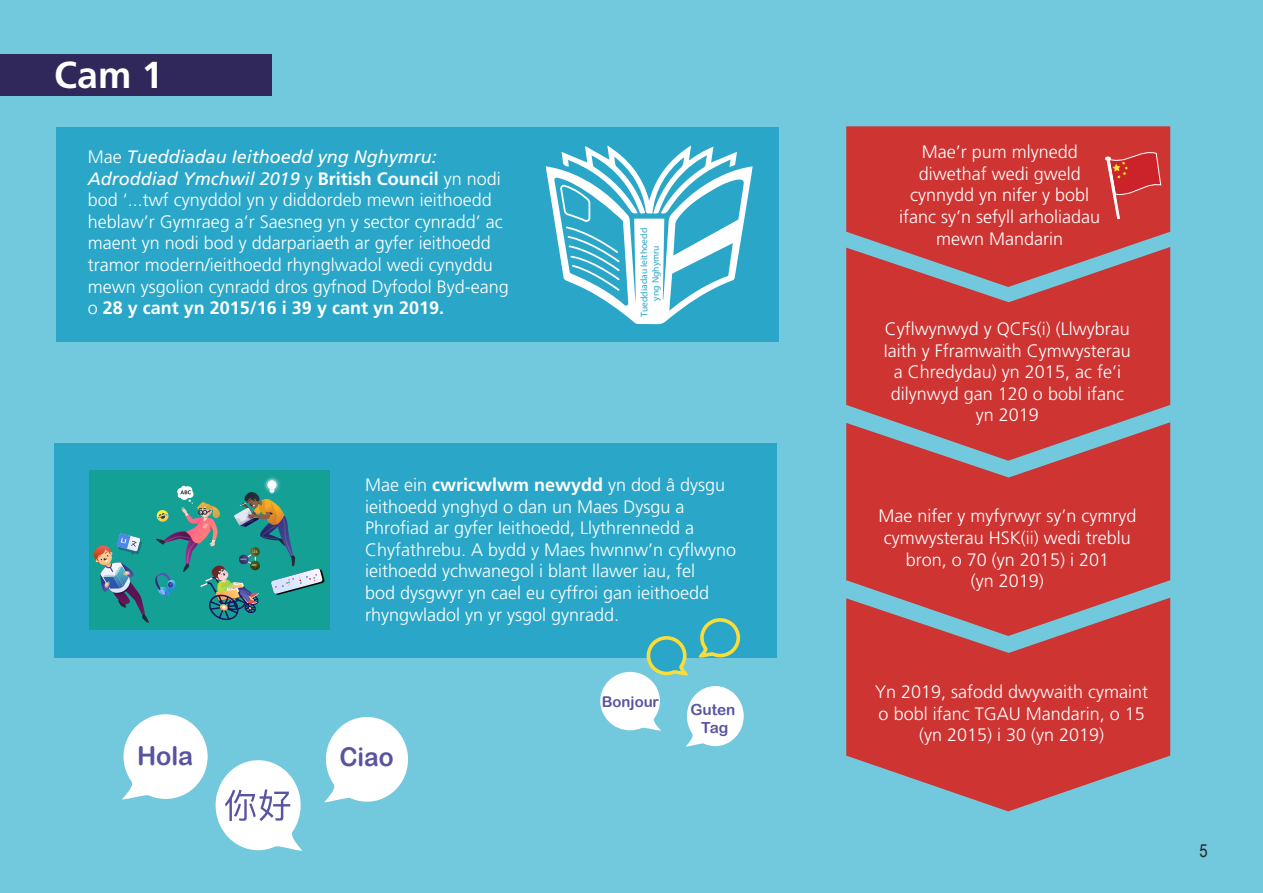
<style>
.page{position:relative;width:1263px;height:893px;background:#72c8dc}
.page>*{position:absolute;margin:0;border:0;box-sizing:border-box;transform-origin:0 0}
.t1{font:700 37.5px "Frutiger LT Std";color:#fff}
.t2{font:25.95px "Arial Rounded MT Bold";color:#5754a0}
.t3{font:25.95px "Arial Rounded MT Bold";color:#5754a0;scale:.95 1}
.Body_white{font:300 18px/21.6px "Frutiger LT Std";color:#fff;text-align:center}
.t4{font:18px "Arial Narrow";color:#272425}
.t5{font:15.3px/18.5px "Arial Rounded MT Bold";color:#5754a0;text-align:center}
.t6{font:14.85px "Arial Rounded MT Bold";color:#5754a0}
.t7{font:9.6px/11.6px "Myriad Pro";letter-spacing:-.005em;color:#2aa7c8;text-align:center}
.s1{font-weight:400;font-style:italic}
.s2{font-weight:700}
</style>
<div class="page">
<div style="left:54px;top:443px;width:722px;height:215px;background:#2aa7c8"></div>
<div style="left:57px;top:128px;width:722px;height:214px;background:#2aa7c8"></div>
<div style="left:89px;top:471px;width:241px;height:159px;background:#15a096"></div>
<svg style="left:264px;top:477px;width:17px;height:16px"></svg>
<svg style="left:266px;top:478px;width:12px;height:13px"></svg>
<div style="left:267px;top:480px;width:10px;height:9px;background:#fff;border-radius:50%"></div>
<div style="left:0;top:54px;width:271px;height:41px;background:#30275a"></div>
<svg style="left:600px;top:618px;width:144px;height:129px"></svg>
<svg style="left:546px;top:145px;width:207px;height:179px"></svg>
<svg style="left:324px;top:717px;width:84px;height:86px"></svg>
<svg style="left:122px;top:714px;width:86px;height:86px"></svg>
<svg style="left:216px;top:760px;width:86px;height:91px"></svg>
<div style="left:846px;top:126px;width:324px;height:121px;background:#cd3432"></div>
<svg style="left:846px;top:247px;width:324px;height:175px;background:#c44141"></svg>
<svg style="left:846px;top:422px;width:324px;height:176px;background:#c34243"></svg>
<svg style="left:846px;top:598px;width:324px;height:213px;fill:#cd3432"></svg>
<svg style="left:1105px;top:151px;width:56px;height:68px;background:#d14040"></svg>
<img style="left:93px;top:486px;width:232px;height:137px">
<h1 class="t1" style="left:54px;top:53px;width:110px">Cam 1</h1>
<p class="Body_white" style="left:88px;top:146px;width:423px;text-align:left">Mae <span class="s1">Tueddiadau Ieithoedd yng Nghymru:<br>Adroddiad Ymchwil 2019</span> y <span class="s2">British Council</span> yn nodi bod ‘...twf cynyddol yn y diddordeb mewn ieithoedd heblaw’r Gymraeg a’r Saesneg yn y sector cynradd’ ac maent yn nodi bod y ddarpariaeth ar gyfer ieithoedd tramor modern/ieithoedd rhynglwadol wedi cynyddu mewn ysgolion cynradd dros gyfnod Dyfodol Byd-eang o <span class="s2">28 y cant yn 2015/16 i 39 y cant yn 2019.</span></p>
<p class="t7" style="left:638px;top:317px;width:90px;rotate:-90deg">Tueddiadau Ieithoedd yng Nghymru</p>
<p class="Body_white" style="left:365px;top:474px;width:373px;text-align:left">Mae ein <span class="s2">cwricwlwm newydd</span> yn dod â dysgu ieithoedd ynghyd o dan un Maes Dysgu a Phrofiad ar gyfer Ieithoedd, Llythrennedd a Chyfathrebu. A bydd y Maes hwnnw’n cyflwyno ieithoedd ychwanegol i blant llawer iau, fel<br>bod dysgwyr yn cael eu cyffroi gan ieithoedd rhyngwladol yn yr ysgol gynradd.</p>
<p class="t2" style="left:137px;top:740px;width:58px">Hola</p>
<p class="t3" style="left:339px;top:742px;width:59px">Ciao</p>
<p class="t6" style="left:602px;top:693px;width:59px">Bonjour</p>
<p class="t5" style="left:690px;top:700px;width:47px">Guten<br>Tag</p>
<p class="Body_white" style="left:899px;top:141px;width:203px">Mae’r pum mlynedd diwethaf wedi gweld cynnydd yn nifer y bobl ifanc sy’n sefyll arholiadau mewn Mandarin</p>
<p class="Body_white" style="left:884px;top:318px;width:248px">Cyflwynwyd y QCFs(i) (Llwybrau<br>Iaith y Fframwaith Cymwysterau a Chredydau) yn 2015, ac fe’i dilynwyd gan 120 o bobl ifanc yn 2019</p>
<p class="Body_white" style="left:878px;top:506px;width:259px">Mae nifer y myfyrwyr sy’n cymryd cymwysterau HSK(ii) wedi treblu bron, o 70 (yn 2015) i 201<br>(yn 2019)</p>
<p class="Body_white" style="left:875px;top:681px;width:275px">Yn 2019, safodd dwywaith cymaint o bobl ifanc TGAU Mandarin, o 15 (yn 2015) i 30 (yn 2019)</p>
<p class="t4" style="left:1199px;top:837px;width:10px">5</p>
</div>
